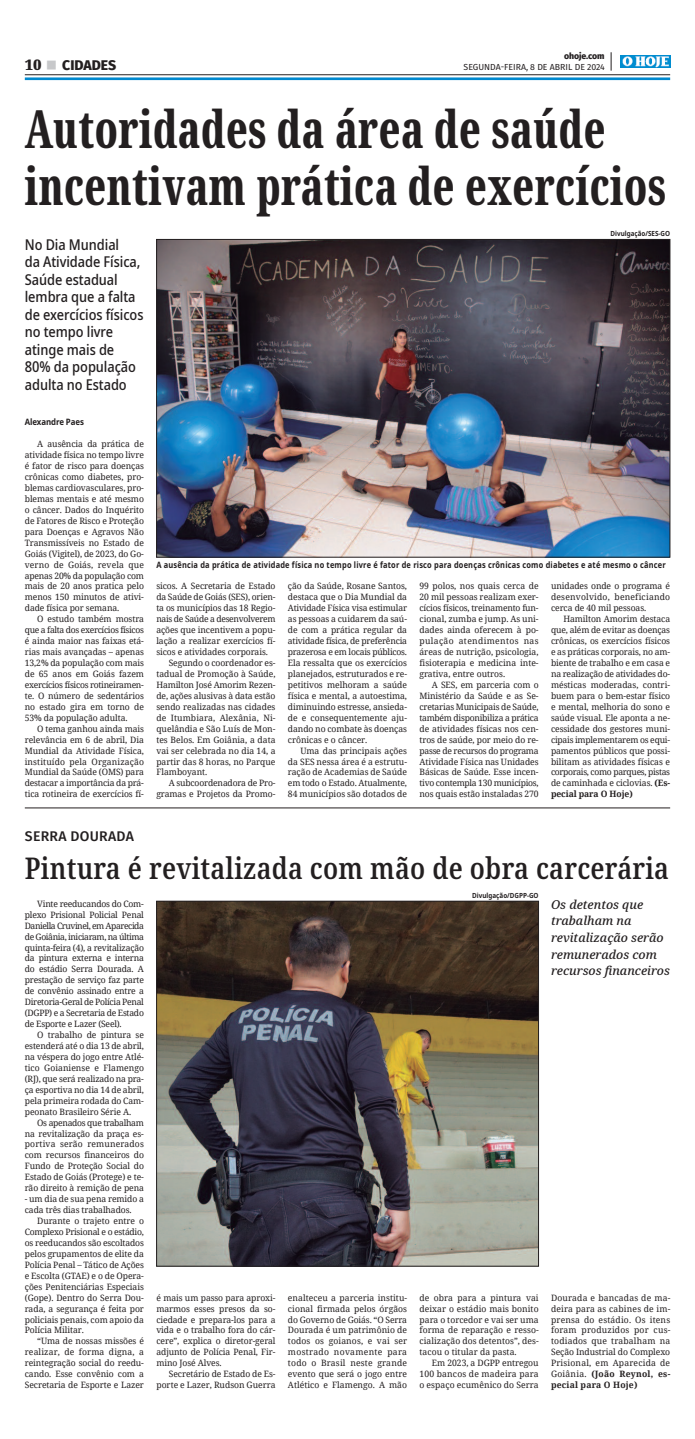
<style>
.page{position:relative;width:695px;height:1439px;background:#fff}
.page>*{position:absolute;margin:0;border:0;box-sizing:border-box;transform-origin:0 0}
.t1{font:800 extra-condensed 52.5px/57.8px "Noto Serif";letter-spacing:.01em;color:#231f20;scale:.85 1}
.t2{font:600 29.75px "Noto Serif";letter-spacing:.01em;color:#231f20;scale:.85 1}
.t3{font:500 semi-condensed 14.88px/17.5px "Noto Sans";letter-spacing:-.005em;color:#231f20;scale:.95 1}
.t4{font:500 14px "Fira Sans";letter-spacing:.02em;color:#231f20}
.t5{font:800 14px "Fira Sans";color:#231f20}
.t6{font:italic 500 12.25px/16.6px "Noto Serif";color:#231f20}
.t7{font:8.75px/10.9px "Noto Serif";letter-spacing:-.01em;color:#231f20;text-align:justify}
.t8{font:700 8.75px "Noto Sans";letter-spacing:.025em;color:#231f20;scale:.85 1}
.t9{font:8.75px "Fira Sans";color:#231f20}
.t10{font:8.75px "Noto Serif";letter-spacing:-.035em;color:#231f20}
.t11{font:8.75px "Noto Serif";letter-spacing:.01em;color:#231f20}
.t12{font:700 8.75px "Noto Sans";letter-spacing:-.01em;color:#231f20;scale:.9 1}
.t13{font:800 8.75px "Fira Sans";letter-spacing:-.01em;color:#231f20}
.t14{font:700 7px "Noto Sans";color:#231f20;scale:.9 1}
.s1{font-family:"Noto Serif";font-weight:900;font-size:14.88px}
.s2{color:#c7c8ca}
.s3{font-weight:700}
</style>
<div class="page">
<img style="left:158px;top:241px;width:510px;height:314px">
<div style="left:156px;top:239px;width:514px;height:318px;border:1px solid #231f20"></div>
<svg style="left:610px;top:52px;width:1px;height:19px"></svg>
<hr style="left:25px;top:77px;width:645px;height:3px;background:#0089cf">
<hr style="left:25px;top:75px;width:645px;height:1px;background:#231f20">
<img style="left:620px;top:56px;width:50px;height:12px">
<img style="left:158px;top:903px;width:378px;height:361px">
<div style="left:156px;top:901px;width:382px;height:365px;border:1px solid #231f20"></div>
<hr style="left:25px;top:807px;width:645px;height:1px;background:#231f20">
<p class="t13" style="left:564px;top:52px;width:42px">ohoje.com</p>
<h3 class="t5" style="left:25px;top:60px;width:93px"><span class="s1">10</span> <span class="s2">■</span> CIDADES</h3>
<p class="t9" style="left:463px;top:64px;width:143px">SEGUNDA-FEIRA, 8 DE ABRIL DE 2024</p>
<h1 class="t1" style="left:25px;top:98px;width:755px">Autoridades da área de saúde incentivam prática de exercícios</h1>
<p class="t14" style="left:610px;top:229px;width:68px">Divulgação/SES-GO</p>
<h3 class="t3" style="left:25px;top:235px;width:126px">No Dia Mundial<br>da Atividade Física,<br>Saúde estadual lembra que a falta de exercícios físicos no tempo livre atinge mais de<br>80% da população adulta no Estado</h3>
<p class="t12" style="left:25px;top:416px;width:67px">Alexandre Paes</p>
<p class="t7" style="left:25px;top:438px;width:121px;text-indent:12px">A ausência da prática de atividade física no tempo livre é fator de risco para doenças crônicas como diabetes, pro&shy;blemas cardiovasculares, pro&shy;blemas mentais e até mesmo o câncer. Dados do Inquérito de Fatores de Risco e Proteção para Doenças e Agravos Não Transmissíveis no Estado de Goiás (Vigitel), de 2023, do Go&shy;verno de Goiás, revela que apenas 20% da população com mais de 20 anos pratica pelo menos 150 minutos de ativi&shy;dade física por semana.</p>
<p class="t7" style="left:25px;top:613px;width:121px;text-indent:12px">O estudo também mostra que a falta dos exercícios físicos é ainda maior nas faixas etá&shy;rias mais avançadas – apenas 13,2% da população com mais de 65 anos em Goiás fazem exercícios físicos rotineiramen&shy;te. O número de sedentários no estado gira em torno de 53% da população adulta.</p>
<p class="t7" style="left:25px;top:723px;width:121px;text-indent:12px">O tema ganhou ainda mais relevância em 6 de abril, Dia Mundial da Atividade Física, instituído pela Organização Mundial da Saúde (OMS) para destacar a importância da prá&shy;tica rotineira de exercícios fí-</p>
<h3 class="t4" style="left:25px;top:830px;width:110px">SERRA DOURADA</h3>
<p class="t8" style="left:156px;top:558px;width:600px">A ausência da prática de atividade física no tempo livre é fator de risco para doenças crônicas como diabetes e até mesmo o câncer</p>
<p class="t7" style="left:156px;top:580px;width:121px">sicos. A Secretaria de Estado</p>
<p class="t7" style="left:156px;top:591px;width:120px">da Saúde de Goiás (SES), orien-</p>
<p class="t7" style="left:156px;top:602px;width:120px">ta os municípios das 18 Regio-</p>
<p class="t10" style="left:156px;top:613px;width:121px">nais de Saúde a desenvolverem</p>
<p class="t7" style="left:156px;top:624px;width:120px">ações que incentivem a popu-</p>
<p class="t7" style="left:156px;top:635px;width:120px">lação a realizar exercícios fí-</p>
<p class="t7" style="left:156px;top:646px;width:113px">sicos e atividades corporais.</p>
<p class="t7" style="left:169px;top:657px;width:108px">Segundo o coordenador es-</p>
<p class="t7" style="left:156px;top:668px;width:121px">tadual de Promoção à Saúde,</p>
<p class="t7" style="left:156px;top:679px;width:121px">Hamilton José Amorim Rezen-</p>
<p class="t7" style="left:156px;top:690px;width:121px">de, ações alusivas à data estão</p>
<p class="t7" style="left:156px;top:701px;width:121px">sendo realizadas nas cidades</p>
<p class="t11" style="left:156px;top:711px;width:121px">de Itumbiara, Alexânia, Ni-</p>
<p class="t7" style="left:156px;top:723px;width:121px">quelândia e São Luís de Mon-</p>
<p class="t7" style="left:156px;top:734px;width:121px">tes Belos. Em Goiânia, a data</p>
<p class="t7" style="left:156px;top:745px;width:121px">vai ser celebrada no dia 14, a</p>
<p class="t7" style="left:156px;top:755px;width:121px">partir das 8 horas, no Parque</p>
<p class="t7" style="left:156px;top:766px;width:53px">Flamboyant.</p>
<p class="t7" style="left:169px;top:777px;width:108px">A subcoordenadora de Pro-</p>
<p class="t7" style="left:156px;top:788px;width:121px">gramas e Projetos da Promo-</p>
<p class="t7" style="left:288px;top:580px;width:121px">ção da Saúde, Rosane Santos, destaca que o Dia Mundial da Atividade Física visa estimular as pessoas a cuidarem da saú&shy;de com a prática regular da atividade física, de preferência prazerosa e em locais públicos.<br>Ela ressalta que os exercícios planejados, estruturados e re&shy;petitivos melhoram a saúde física e mental, a autoestima, diminuindo estresse, ansieda&shy;de e consequentemente aju&shy;dando no combate às doenças crônicas e o câncer.</p>
<p class="t7" style="left:288px;top:745px;width:121px;text-indent:12px">Uma das principais ações da SES nessa área é a estrutu&shy;ração de Academias de Saúde em todo o Estado. Atualmente, 84 municípios são dotados de</p>
<p class="t7" style="left:419px;top:580px;width:121px">99 polos, nos quais cerca de 20 mil pessoas realizam exer&shy;cícios físicos, treinamento fun&shy;cional, zumba e jump. As uni&shy;dades ainda oferecem à po&shy;pulação atendimentos nas áreas de nutrição, psicologia, fisioterapia e medicina inte&shy;grativa, entre outros.</p>
<p class="t7" style="left:419px;top:679px;width:121px;text-indent:12px">A SES, em parceria com o Ministério da Saúde e as Se&shy;cretarias Municipais de Saúde, também disponibiliza a prática de atividades físicas nos cen&shy;tros de saúde, por meio do re&shy;passe de recursos do programa Atividade Física nas Unidades Básicas de Saúde. Esse incen&shy;tivo contempla 130 municípios, nos quais estão instaladas 270</p>
<p class="t7" style="left:551px;top:580px;width:121px">unidades onde o programa é desenvolvido, beneficiando cerca de 40 mil pessoas.</p>
<p class="t7" style="left:551px;top:613px;width:121px;text-indent:12px">Hamilton Amorim destaca que, além de evitar as doenças crônicas, os exercícios físicos e as práticas corporais, no am&shy;biente de trabalho e em casa e na realização de atividades do&shy;mésticas moderadas, contri&shy;buem para o bem-estar físico e mental, melhoria do sono e saúde visual. Ele aponta a ne&shy;cessidade dos gestores muni&shy;cipais implementarem os equi&shy;pamentos públicos que possi&shy;bilitam as atividades físicas e corporais, como parques, pistas de caminhada e ciclovias. <span class="s3">(Es&shy;pecial para O Hoje)</span></p>
<h2 class="t2" style="left:25px;top:847px;width:759px">Pintura é revitalizada com mão de obra carcerária</h2>
<p class="t7" style="left:25px;top:898px;width:121px;text-indent:12px">Vinte reeducandos do Com&shy;plexo Prisional Policial Penal Daniella Cruvinel, em Aparecida de Goiânia, iniciaram, na última quinta-feira (4), a revitalização da pintura externa e interna do estádio Serra Dourada. A prestação de serviço faz parte de convênio assinado entre a Diretoria-Geral de Polícia Penal (DGPP) e a Secretaria de Estado de Esporte e Lazer (Seel).</p>
<p class="t7" style="left:25px;top:1029px;width:121px;text-indent:12px">O trabalho de pintura se estenderá até o dia 13 de abril, na véspera do jogo entre Atlé&shy;tico Goianiense e Flamengo (RJ), que será realizado na pra&shy;ça esportiva no dia 14 de abril, pela primeira rodada do Cam&shy;peonato Brasileiro Série A.</p>
<p class="t7" style="left:25px;top:1116px;width:121px;text-indent:12px">Os apenados que trabalham na revitalização da praça es&shy;portiva serão remunerados com recursos financeiros do Fundo de Proteção Social do Estado de Goiás (Protege) e te&shy;rão direito à remição de pena</p>
<p class="t7" style="left:25px;top:1193px;width:121px">- um dia de sua pena remido a cada três dias trabalhados.</p>
<p class="t7" style="left:25px;top:1215px;width:121px;text-indent:12px">Durante o trajeto entre o Complexo Prisional e o estádio, os reeducandos são escoltados pelos grupamentos de elite da Polícia Penal – Tático de Ações e Escolta (GTAE) e o de Opera&shy;ções Penitenciárias Especiais (Gope). Dentro do Serra Dou&shy;rada, a segurança é feita por policiais penais, com apoio da Polícia Militar.</p>
<p class="t7" style="left:25px;top:1335px;width:121px;text-indent:12px">“Uma de nossas missões é realizar, de forma digna, a reintegração social do reedu&shy;cando. Esse convênio com a Secretaria de Esporte e Lazer</p>
<p class="t7" style="left:156px;top:1291px;width:121px">é mais um passo para aproxi&shy;marmos esses presos da so&shy;ciedade e prepara-los para a vida e o trabalho fora do cár&shy;cere”, explica o diretor-geral adjunto de Polícia Penal, Fir&shy;mino José Alves.</p>
<p class="t7" style="left:156px;top:1368px;width:121px;text-align:right">Secretário de Estado de Es&shy;porte e Lazer, Rudson Guerra</p>
<p class="t14" style="left:472px;top:890px;width:75px">Divulgação/DGPP-GO</p>
<p class="t7" style="left:288px;top:1291px;width:121px">enalteceu a parceria institu&shy;cional firmada pelos órgãos do Governo de Goiás. “O Serra Dourada é um patrimônio de todos os goianos, e vai ser mostrado novamente para todo o Brasil neste grande evento que será o jogo entre Atlético e Flamengo. A mão</p>
<p class="t7" style="left:419px;top:1291px;width:121px">de obra para a pintura vai deixar o estádio mais bonito para o torcedor e vai ser uma forma de reparação e resso&shy;cialização dos detentos”, des&shy;tacou o titular da pasta.</p>
<p class="t7" style="left:419px;top:1357px;width:121px;text-indent:12px">Em 2023, a DGPP entregou 100 bancos de madeira para o espaço ecumênico do Serra</p>
<h3 class="t6" style="left:551px;top:895px;width:120px">Os detentos que trabalham na revitalização serão remunerados com recursos financeiros</h3>
<p class="t7" style="left:551px;top:1291px;width:121px">Dourada e bancadas de ma&shy;deira para as cabines de im&shy;prensa do estádio. Os itens foram produzidos por cus&shy;todiados que trabalham na Seção Industrial do Complexo Prisional, em Aparecida de Goiânia. <span class="s3">(João Reynol, es&shy;pecial para O Hoje)</span></p>
</div>
